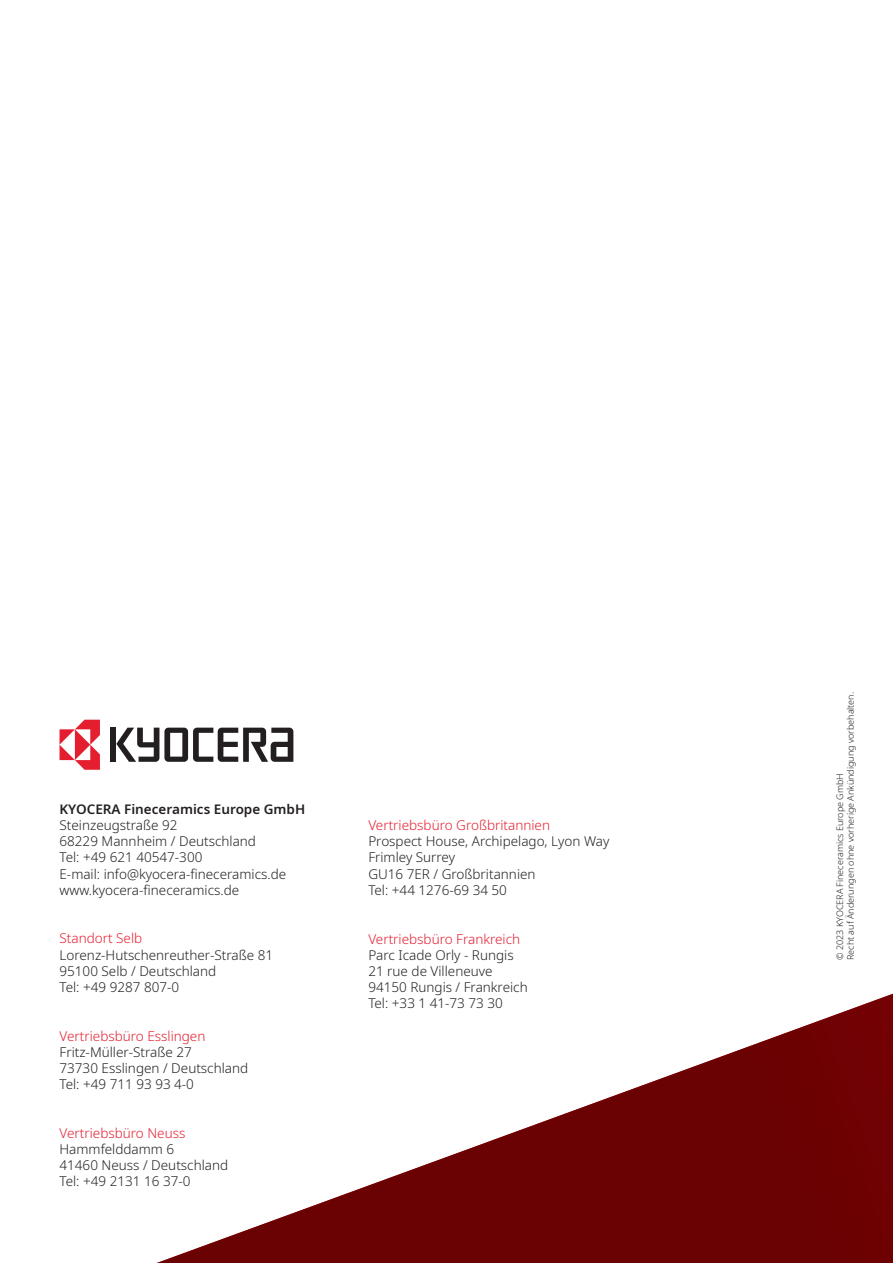
<style>
.page{position:relative;width:893px;height:1263px;background:#fff}
.page>*{position:absolute;margin:0;border:0;box-sizing:border-box;transform-origin:0 0}
.body_white_details{font:300 13.5px/16.2px "Noto Sans";color:#231f20}
.body_white_details-2{font:300 13.5px "Noto Sans";color:#e41d2f}
.body_white_details-3{font:600 13.5px "Noto Sans";color:#231f20}
.body_white_details-4{font:300 9px "Noto Sans";color:#231f20}
</style>
<div class="page">
<svg style="left:127px;top:727px;width:766px;height:536px"></svg>
<div style="left:110px;top:728px;width:6px;height:34px;background:#231f20"></div>
<svg style="left:116px;top:728px;width:177px;height:34px"></svg>
<svg style="left:60px;top:720px;width:40px;height:50px"></svg>
<p class="body_white_details-3" style="left:60px;top:799px;width:247px">KYOCERA Fineceramics Europe GmbH</p>
<p class="body_white_details" style="left:60px;top:817px;width:119px">Steinzeugstraße 92</p>
<p class="body_white_details" style="left:60px;top:833px;width:198px">68229 Mannheim / Deutschland</p>
<p class="body_white_details" style="left:60px;top:850px;width:144px">Tel: +49 621 40547-300</p>
<p class="body_white_details" style="left:60px;top:866px;width:228px">E-mail: info@kyocera-fineceramics.de</p>
<p class="body_white_details" style="left:60px;top:882px;width:181px">www.kyocera-fineceramics.de</p>
<p class="body_white_details-2" style="left:60px;top:929px;width:84px">Standort Selb</p>
<p class="body_white_details" style="left:60px;top:947px;width:215px">Lorenz-Hutschenreuther-Straße 81</p>
<p class="body_white_details" style="left:60px;top:963px;width:158px">95100 Selb / Deutschland</p>
<p class="body_white_details" style="left:60px;top:979px;width:121px">Tel: +49 9287 807-0</p>
<p class="body_white_details-2" style="left:60px;top:1026px;width:147px">Vertriebsbüro Esslingen</p>
<p class="body_white_details" style="left:60px;top:1044px;width:134px">Fritz-Müller-Straße 27</p>
<p class="body_white_details" style="left:60px;top:1060px;width:190px">73730 Esslingen / Deutschland</p>
<p class="body_white_details" style="left:60px;top:1076px;width:136px">Tel: +49 711 93 93 4-0</p>
<p class="body_white_details-2" style="left:60px;top:1123px;width:127px">Vertriebsbüro Neuss</p>
<p class="body_white_details" style="left:60px;top:1141px;width:116px">Hammfelddamm 6</p>
<p class="body_white_details" style="left:60px;top:1157px;width:170px">41460 Neuss / Deutschland</p>
<p class="body_white_details" style="left:60px;top:1174px;width:132px">Tel: +49 2131 16 37-0</p>
<p class="body_white_details-2" style="left:368px;top:816px;width:183px">Vertriebsbüro Großbritannien</p>
<p class="body_white_details" style="left:368px;top:834px;width:243px">Prospect House, Archipelago, Lyon Way<br>Frimley Surrey</p>
<p class="body_white_details" style="left:368px;top:866px;width:169px">GU16 7ER / Großbritannien</p>
<p class="body_white_details" style="left:368px;top:882px;width:140px">Tel: +44 1276-69 34 50</p>
<p class="body_white_details-2" style="left:368px;top:929px;width:153px">Vertriebsbüro Frankreich</p>
<p class="body_white_details" style="left:368px;top:947px;width:147px">Parc Icade Orly - Rungis</p>
<p class="body_white_details" style="left:368px;top:963px;width:126px">21 rue de Villeneuve</p>
<p class="body_white_details" style="left:368px;top:979px;width:161px">94150 Rungis / Frankreich</p>
<p class="body_white_details" style="left:368px;top:996px;width:136px">Tel: +33 1 41-73 73 30</p>
<p class="body_white_details-4" style="left:844px;top:960px;width:269px;rotate:-90deg">Recht auf Änderungen ohne vorherige Ankündigung vorbehalten.</p>
<p class="body_white_details-4" style="left:833px;top:960px;width:188px;rotate:-90deg">© 2023 KYOCERA Fineceramics Europe GmbH</p>
</div>
